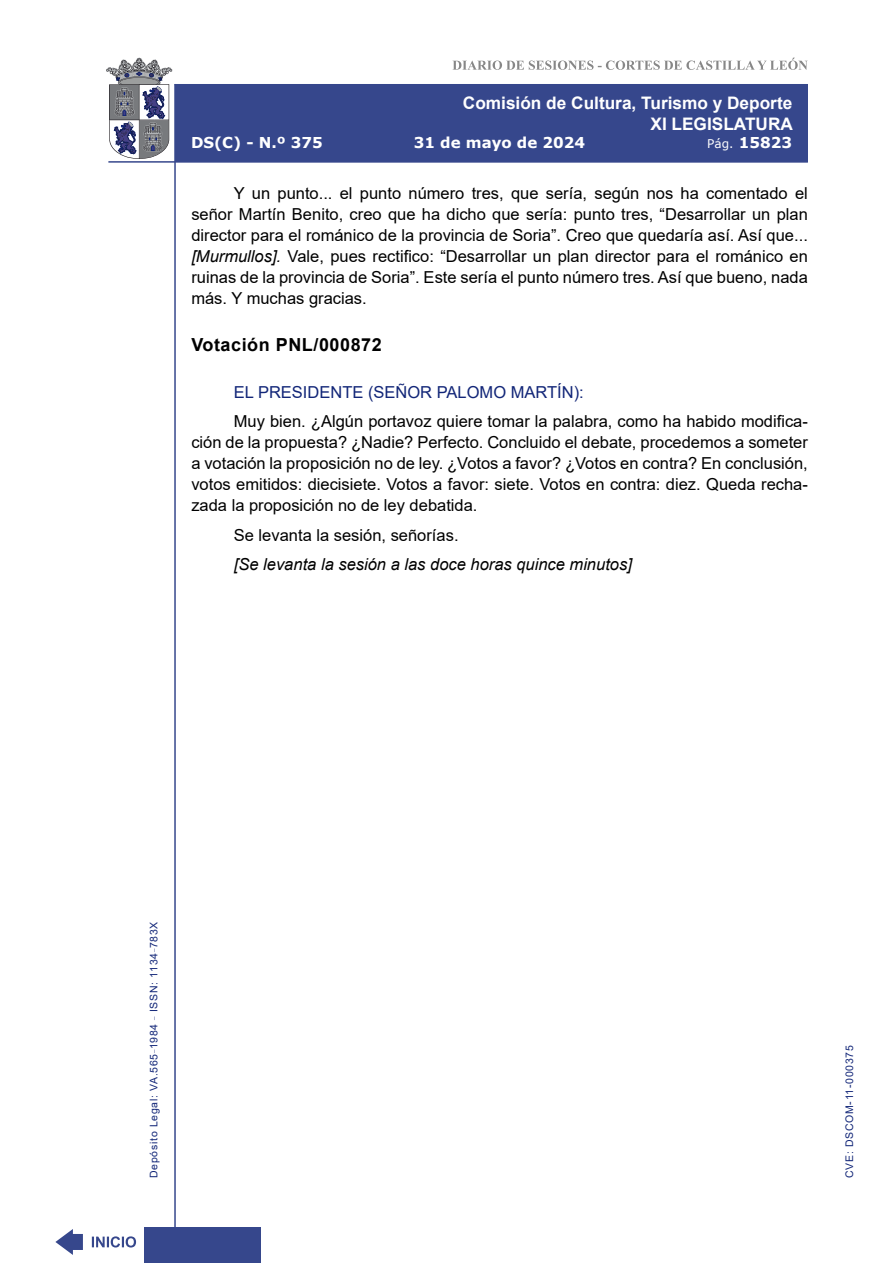
<style>
.page{position:relative;width:893px;height:1263px;background:#fff}
.page>*{position:absolute;margin:0;border:0;box-sizing:border-box;transform-origin:0 0}
.MarcadorSegundoNivel{font:700 18px "Arial";letter-spacing:.03em;color:#000}
.t1{font:700 17.25px/20.7px "Arial";color:#fff;text-align:right}
.t2{font:16.5px/21px "Arial";color:#000;text-align:justify}
.t3{font:italic 16.5px "Arial";color:#000}
.Orador{font:16.5px "Arial";color:#122678}
.t4{font:700 15px "Verdana";color:#fff}
.t5{font:10.5px "Arial";letter-spacing:.065em;color:#122678}
.s1{font-weight:400;font-size:12px}
.s2{font-style:italic}
</style>
<div class="page">
<svg style="left:452px;top:58px;width:356px;height:12px"></svg>
<hr style="left:174px;top:84px;width:2px;height:1179px;background:#36478c">
<div style="left:144px;top:1227px;width:117px;height:36px;background:#36478c"></div>
<div style="left:175px;top:84px;width:633px;height:78px;background:#36478c"></div>
<hr style="left:108px;top:161px;width:700px;height:2px;background:#36478c">
<svg style="left:92px;top:1236px;width:44px;height:11px"></svg>
<svg style="left:55px;top:1229px;width:28px;height:26px"></svg>
<svg style="left:106px;top:58px;width:66px;height:101px"></svg>
<p class="t1" style="left:463px;top:93px;width:332px">Comisión de Cultura, Turismo y Deporte<br>XI LEGISLATURA</p>
<p class="t4" style="left:191px;top:132px;width:133px">DS(C) - N.º 375</p>
<p class="t4" style="left:414px;top:132px;width:173px">31 de mayo de 2024</p>
<p class="t4" style="left:707px;top:132px;width:86px"><span class="s1">Pág.</span> 15823</p>
<p class="t2" style="left:191px;top:183px;width:618px;text-indent:43px">Y un punto... el punto número tres, que sería, según nos ha comentado el señor Martín Benito, creo que ha dicho que sería: punto tres, “Desarrollar un plan director para el románico de la provincia de Soria”. Creo que quedaría así. Así que... <span class="s2">[Murmullos].</span> Vale, pues rectifico: “Desarrollar un plan director para el románico en ruinas de la provincia de Soria”. Este sería el punto número tres. Así que bueno, nada más. Y muchas gracias.</p>
<p class="MarcadorSegundoNivel" style="left:191px;top:332px;width:192px">Votación PNL/000872</p>
<p class="Orador" style="left:234px;top:381px;width:351px">EL PRESIDENTE (SEÑOR PALOMO MARTÍN):</p>
<p class="t2" style="left:191px;top:411px;width:618px;text-indent:43px">Muy bien. ¿Algún portavoz quiere tomar la palabra, como ha habido modifica&shy;ción de la propuesta? ¿Nadie? Perfecto. Concluido el debate, procedemos a someter a votación la proposición no de ley. ¿Votos a favor? ¿Votos en contra? En conclusión, votos emitidos: diecisiete. Votos a favor: siete. Votos en contra: diez. Queda recha&shy;zada la proposición no de ley debatida.</p>
<p class="t2" style="left:234px;top:524px;width:226px">Se levanta la sesión, señorías.</p>
<p class="t3" style="left:234px;top:554px;width:400px">[Se levanta la sesión a las doce horas quince minutos]</p>
<p class="t5" style="left:146px;top:1178px;width:258px;rotate:-90deg">Depósito Legal: VA.565<sup>_</sup>1984 <sup>_</sup> ISSN: 1134<sup>_</sup>783X</p>
<p class="t5" style="left:842px;top:1178px;width:134px;rotate:-90deg">CVE: DSCOM-11-000375</p>
</div>
